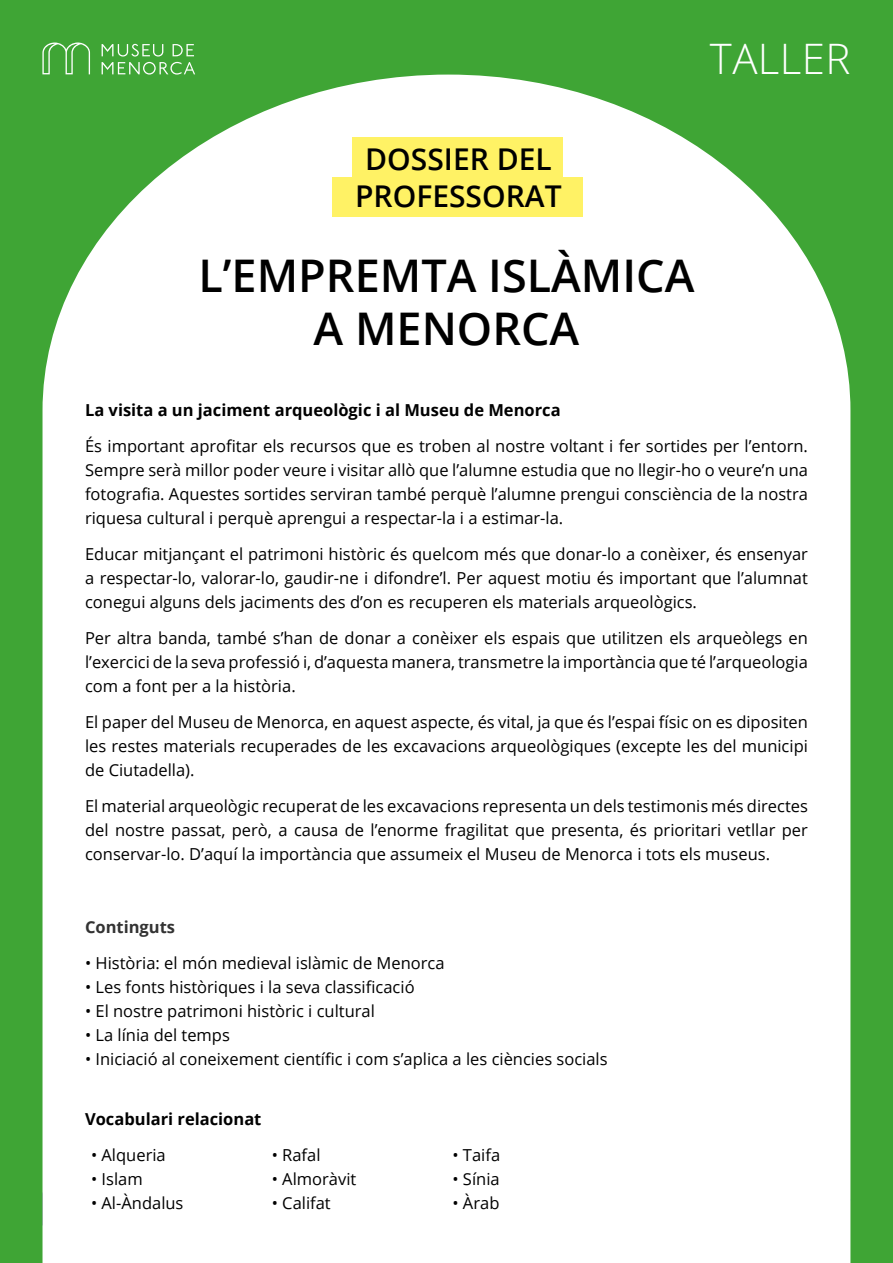
<style>
.page{position:relative;width:893px;height:1263px;background:#3fa535}
.page>*{position:absolute;margin:0;border:0;box-sizing:border-box;transform-origin:0 0}
.t1{font:600 45px/52.5px "Open Sans";color:#000;text-align:center}
.t2{font:300 42px "Open Sans";letter-spacing:.01em;color:#fff}
.t3{font:600 30px/36.5px "Open Sans";color:#000;text-align:center}
.t4{font:16.5px/24px "Open Sans";color:#000;text-align:justify}
.t5{font:700 16.5px "Open Sans";color:#000}
.t6{font:700 16.5px "Open Sans";color:#333}
</style>
<div class="page">
<div style="left:43px;top:75px;width:807px;height:1188px;background:#fff"></div>
<svg style="left:102px;top:44px;width:93px;height:31px"></svg>
<svg style="left:42px;top:43px;width:48px;height:31px"></svg>
<div style="left:352px;top:137px;width:211px;height:40px;background:#fff265"></div>
<div style="left:332px;top:177px;width:251px;height:40px;background:#fff265"></div>
<h2 class="t2" style="left:710px;top:30px;width:142px">TALLER</h2>
<h3 class="t3" style="left:355px;top:140px;width:208px">DOSSIER DEL<br>PROFESSORAT</h3>
<h1 class="t1" style="left:199px;top:249px;width:497px">L’EMPREMTA ISLÀMICA<br>A MENORCA</h1>
<p class="t5" style="left:85px;top:399px;width:477px">La visita a un jaciment arqueològic i al Museu de Menorca</p>
<p class="t4" style="left:85px;top:434px;width:724px">És important aprofitar els recursos que es troben al nostre voltant i fer sortides per l’entorn.<br>Sempre serà millor poder veure i visitar allò que l’alumne estudia que no llegir-ho o veure’n una fotografia. Aquestes sortides serviran també perquè l’alumne prengui consciència de la nostra riquesa cultural i perquè aprengui a respectar-la i a estimar-la.</p>
<p class="t4" style="left:85px;top:542px;width:724px">Educar mitjançant el patrimoni històric és quelcom més que donar-lo a conèixer, és ensenyar a respectar-lo, valorar-lo, gaudir-ne i difondre’l. Per aquest motiu és important que l’alumnat conegui alguns dels jaciments des d’on es recuperen els materials arqueològics.</p>
<p class="t4" style="left:85px;top:626px;width:724px">Per altra banda, també s’han de donar a conèixer els espais que utilitzen els arqueòlegs en l’exercici de la seva professió i, d’aquesta manera, transmetre la importància que té l’arqueologia com a font per a la història.</p>
<p class="t4" style="left:85px;top:710px;width:724px">El paper del Museu de Menorca, en aquest aspecte, és vital, ja que és l’espai físic on es dipositen les restes materials recuperades de les excavacions arqueològiques (excepte les del municipi de Ciutadella).</p>
<p class="t4" style="left:85px;top:794px;width:724px">El material arqueològic recuperat de les excavacions representa un dels testimonis més directes del nostre passat, però, a causa de l’enorme fragilitat que presenta, és prioritari vetllar per conservar-lo. D’aquí la importància que assumeix el Museu de Menorca i tots els museus.</p>
<p class="t6" style="left:85px;top:915px;width:92px">Continguts</p>
<p class="t4" style="left:85px;top:950px;width:361px">• Història: el món medieval islàmic de Menorca</p>
<p class="t4" style="left:85px;top:974px;width:331px">• Les fonts històriques i la seva classificació</p>
<p class="t4" style="left:85px;top:998px;width:291px">• El nostre patrimoni històric i cultural</p>
<p class="t4" style="left:85px;top:1022px;width:146px">• La línia del temps</p>
<p class="t4" style="left:85px;top:1046px;width:524px">• Iniciació al coneixement científic i com s’aplica a les ciències socials</p>
<p class="t5" style="left:85px;top:1107px;width:178px">Vocabulari relacionat</p>
<p class="t4" style="left:91px;top:1143px;width:76px">• Alqueria</p>
<p class="t4" style="left:91px;top:1167px;width:53px">• Islam</p>
<p class="t4" style="left:91px;top:1191px;width:94px">• Al-Àndalus</p>
<p class="t4" style="left:272px;top:1143px;width:50px">• Rafal</p>
<p class="t4" style="left:272px;top:1167px;width:86px">• Almoràvit</p>
<p class="t4" style="left:272px;top:1191px;width:61px">• Califat</p>
<p class="t4" style="left:452px;top:1143px;width:49px">• Taifa</p>
<p class="t4" style="left:452px;top:1167px;width:49px">• Sínia</p>
<p class="t4" style="left:452px;top:1191px;width:48px">• Àrab</p>
</div>
